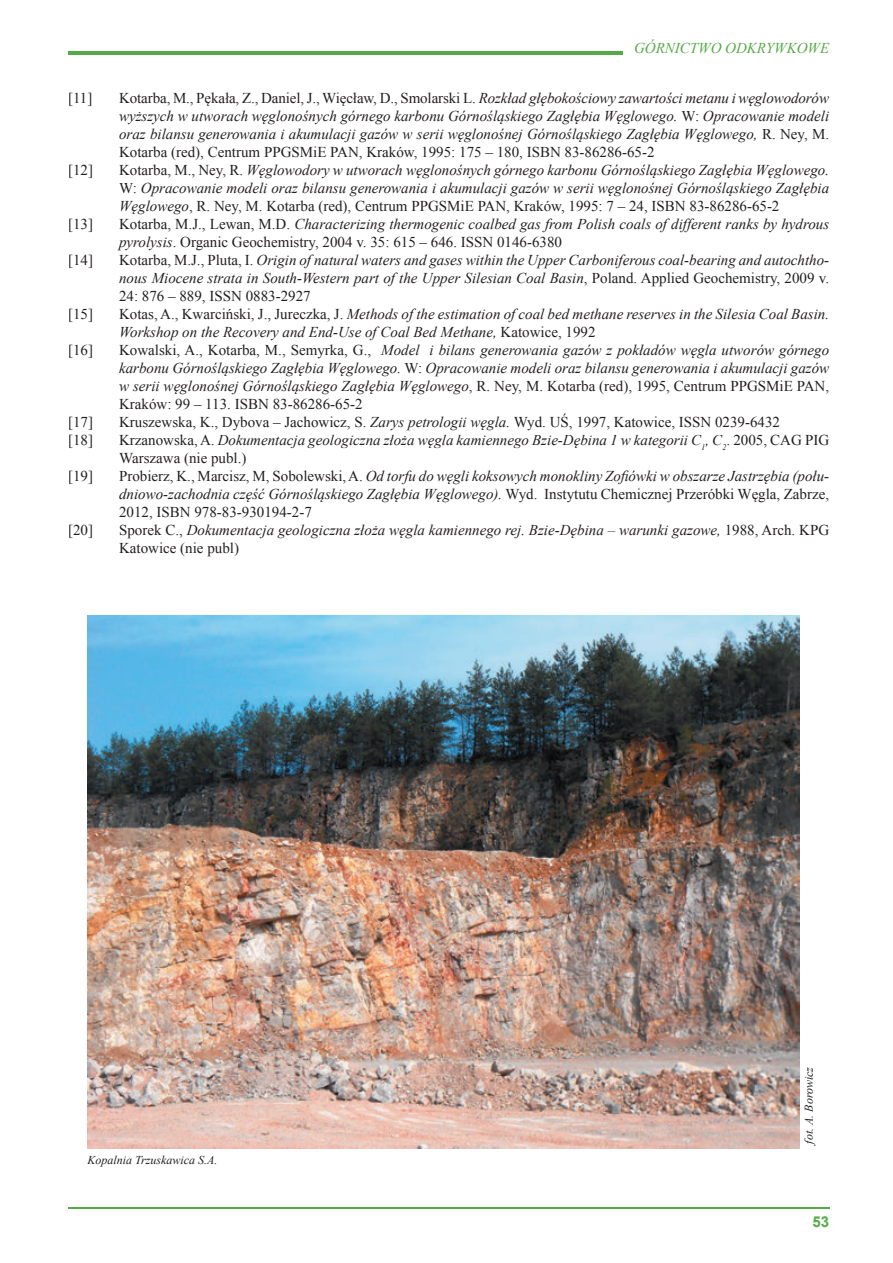
<style>
.page{position:relative;width:893px;height:1263px;background:#fff}
.page>*{position:absolute;margin:0;border:0;box-sizing:border-box;transform-origin:0 0}
.t1{font:italic 15px/18px "Times New Roman";color:#231f20;text-align:justify}
.t2{font:15px "Times New Roman";color:#231f20}
.t3{font:italic 15px "Times New Roman";color:#54aa46}
.t4{font:700 15px "Arial";color:#54aa46}
.t5{font:italic 12px "Times New Roman";color:#231f20}
.s1{font-style:normal}
.s2{font-style:italic}
</style>
<div class="page">
<hr style="left:68px;top:1208px;width:761px;height:1px;background:#54aa46">
<hr style="left:68px;top:51px;width:555px;height:3px;background:#54aa46">
<img style="left:88px;top:615px;width:711px;height:534px">
<p class="t3" style="left:634px;top:37px;width:197px">GÓRNICTWO ODKRYWKOWE</p>
<p class="t2" style="left:68px;top:88px;width:26px">[11]</p>
<p class="t1" style="left:119px;top:89px;width:712px"><span class="s1">Kotarba, M., Pękała, Z., Daniel, J., Więcław, D., Smolarski L.</span> Rozkład głębokościowy zawartości metanu i węglowodorów wyższych w utworach węglonośnych górnego karbonu Górnośląskiego Zagłębia Węglowego. <span class="s1">W:</span> Opracowanie modeli oraz bilansu generowania i akumulacji gazów w serii węglonośnej Górnośląskiego Zagłębia Węglowego, <span class="s1">R. Ney, M.<br>Kotarba (red), Centrum PPGSMiE PAN, Kraków, 1995: 175 – 180, ISBN 83-86286-65-2</span></p>
<p class="t2" style="left:68px;top:160px;width:26px">[12]</p>
<p class="t1" style="left:119px;top:161px;width:712px"><span class="s1">Kotarba, M., Ney, R.</span> Węglowodory w utworach węglonośnych górnego karbonu Górnośląskiego Zagłębia Węglowego.<br><span class="s1">W:</span> Opracowanie modeli oraz bilansu generowania i akumulacji gazów w serii węglonośnej Górnośląskiego Zagłębia Węglowego<span class="s1">, R. Ney, M. Kotarba (red), Centrum PPGSMiE PAN, Kraków, 1995: 7 – 24, ISBN 83-86286-65-2</span></p>
<p class="t2" style="left:68px;top:214px;width:26px">[13]</p>
<p class="t1" style="left:119px;top:215px;width:712px"><span class="s1">Kotarba, M.J., Lewan, M.D.</span> Characterizing thermogenic coalbed gas from Polish coals of different ranks by hydrous pyrolysis<span class="s1">. Organic Geochemistry, 2004 v. 35: 615 – 646. ISSN 0146-6380</span></p>
<p class="t2" style="left:68px;top:250px;width:26px">[14]</p>
<p class="t1" style="left:119px;top:251px;width:712px"><span class="s1">Kotarba, M.J., Pluta, I.</span> Origin of natural waters and gases within the Upper Carboniferous coal-bearing and autochtho&shy;nous Miocene strata in South-Western part of the Upper Silesian Coal Basin<span class="s1">, Poland. Applied Geochemistry, 2009 v.<br>24: 876 – 889, ISSN 0883-2927</span></p>
<p class="t2" style="left:68px;top:304px;width:26px">[15]</p>
<p class="t1" style="left:119px;top:305px;width:712px"><span class="s1">Kotas, A., Kwarciński, J., Jureczka, J.</span> Methods of the estimation of coal bed methane reserves in the Silesia Coal Basin.<br>Workshop on the Recovery and End-Use of Coal Bed Methane, <span class="s1">Katowice, 1992</span></p>
<p class="t2" style="left:68px;top:340px;width:26px">[16]</p>
<p class="t1" style="left:119px;top:341px;width:712px"><span class="s1">Kowalski, A., Kotarba, M., Semyrka, G.,</span> Model i bilans generowania gazów z pokładów węgla utworów górnego karbonu Górnośląskiego Zagłębia Węglowego. <span class="s1">W:</span> Opracowanie modeli oraz bilansu generowania i akumulacji gazów w serii węglonośnej Górnośląskiego Zagłębia Węglowego<span class="s1">, R. Ney, M. Kotarba (red), 1995, Centrum PPGSMiE PAN, Kraków: 99 – 113. ISBN 83-86286-65-2</span></p>
<p class="t2" style="left:68px;top:412px;width:26px">[17]</p>
<p class="t2" style="left:119px;top:412px;width:662px">Kruszewska, K., Dybova – Jachowicz, S. <span class="s2">Zarys petrologii węgla.</span> Wyd. UŚ, 1997, Katowice, ISSN 0239-6432</p>
<p class="t2" style="left:68px;top:430px;width:26px">[18]</p>
<p class="t1" style="left:119px;top:431px;width:712px"><span class="s1">Krzanowska, A.</span> Dokumentacja geologiczna złoża węgla kamiennego Bzie-Dębina 1 w kategorii C<sub>1</sub>, C<sub>2</sub><span class="s1">. 2005, CAG PIG<br>Warszawa (nie publ.)</span></p>
<p class="t2" style="left:68px;top:466px;width:26px">[19]</p>
<p class="t1" style="left:119px;top:467px;width:712px"><span class="s1">Probierz, K., Marcisz, M, Sobolewski, A.</span> Od torfu do węgli koksowych monokliny Zofiówki w obszarze Jastrzębia (połu&shy;dniowo-zachodnia część Górnośląskiego Zagłębia Węglowego). <span class="s1">Wyd. Instytutu Chemicznej Przeróbki Węgla, Zabrze, 2012, ISBN 978-83-930194-2-7</span></p>
<p class="t2" style="left:68px;top:520px;width:26px">[20]</p>
<p class="t1" style="left:119px;top:521px;width:712px"><span class="s1">Sporek C.,</span> Dokumentacja geologiczna złoża węgla kamiennego rej. Bzie-Dębina – warunki gazowe, <span class="s1">1988, Arch. KPG<br>Katowice (nie publ)</span></p>
<p class="t5" style="left:88px;top:1152px;width:132px">Kopalnia Trzuskawica S.A.</p>
<p class="t5" style="left:800px;top:1143px;width:79px;rotate:-90deg">fot. A. Borowicz</p>
<p class="t4" style="left:812px;top:1212px;width:18px">53</p>
</div>
